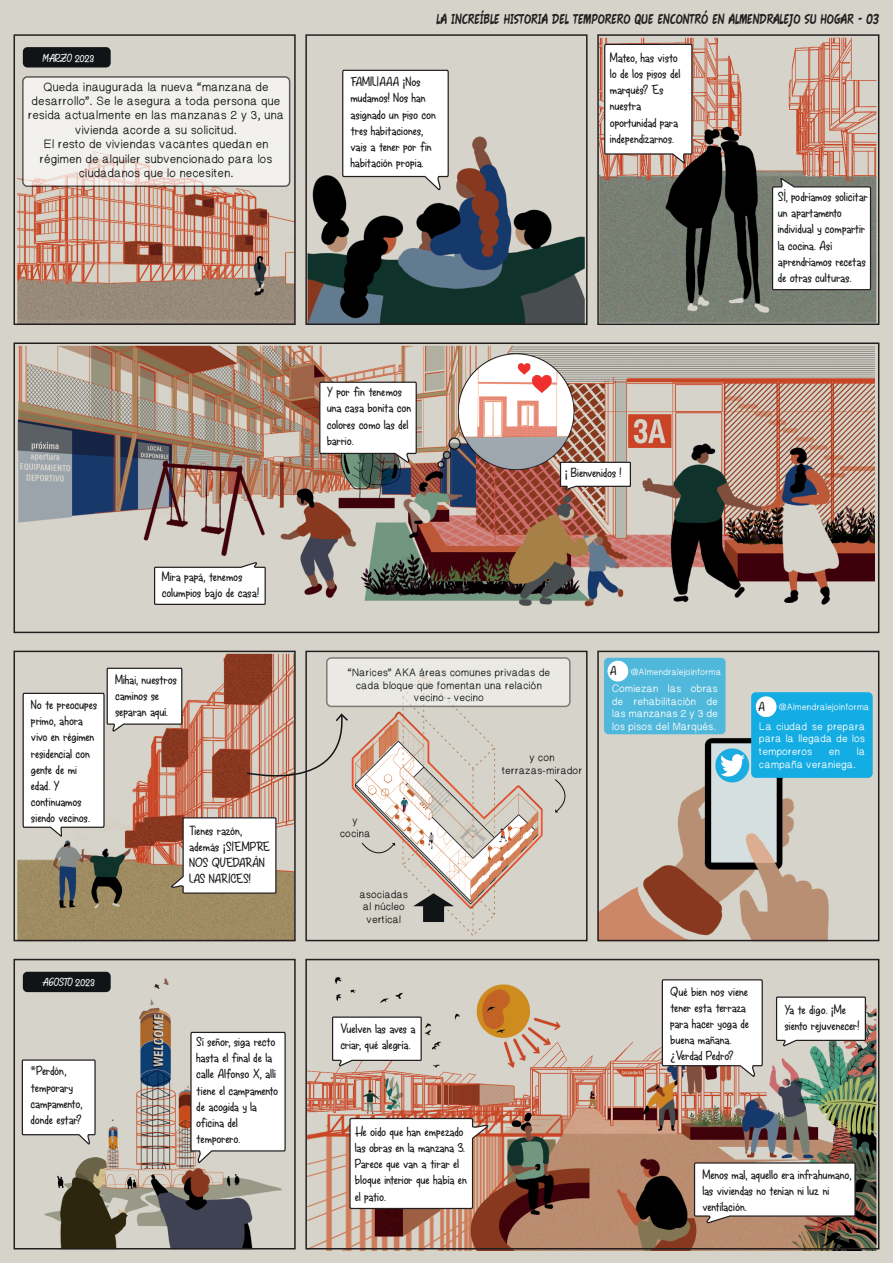
<style>
.page{position:relative;width:893px;height:1263px;background:#d6d4ca}
.page>*{position:absolute;margin:0;border:0;box-sizing:border-box;transform-origin:0 0}
.t1{font:15px "Fawn Script";color:#231f20}
.t2{font:13.5px/16.2px "Spring Chicken DEMO";letter-spacing:-.025em;color:#111416}
.t3{font:13.5px "Spring Chicken DEMO";color:#111416}
.t4{font:12px/14.4px "Helveti Hand";color:#111416;text-align:center}
.t5{font:12px "Adelia Shawn";color:#fff}
.t6{font:10.5px/12.6px "Helveti Hand";color:#fff;text-align:justify}
.t7{font:10.5px/12.6px "Helveti Hand";color:#111416;text-align:center}
.t8{font:9px "Helveti Hand";color:#fff}
.s1{font-family:"Myriad Pro"}
.s2{font-family:"Spring Chicken DEMO";font-size:13.5px;color:#111416}
</style>
<div class="page">
<img style="left:13px;top:37px;width:867px;height:288px">
<img style="left:13px;top:345px;width:867px;height:289px">
<img style="left:13px;top:653px;width:867px;height:289px">
<img style="left:13px;top:961px;width:867px;height:289px">
<div style="left:14px;top:34px;width:282px;height:291px;border:2px solid #231f20"></div>
<div style="left:305px;top:34px;width:283px;height:291px;border:2px solid #231f20"></div>
<div style="left:597px;top:34px;width:282px;height:291px;border:2px solid #231f20"></div>
<div style="left:14px;top:342px;width:865px;height:291px;border:2px solid #231f20"></div>
<div style="left:14px;top:651px;width:282px;height:290px;border:2px solid #231f20"></div>
<div style="left:305px;top:651px;width:283px;height:290px;border:2px solid #231f20"></div>
<div style="left:597px;top:651px;width:282px;height:290px;border:2px solid #231f20"></div>
<div style="left:14px;top:959px;width:282px;height:290px;border:2px solid #231f20"></div>
<div style="left:305px;top:959px;width:574px;height:290px;border:2px solid #231f20"></div>
<div style="left:23px;top:77px;width:267px;height:109px;background:#f2f1ee;border-radius:5px"></div>
<div style="left:22px;top:76px;width:268px;height:111px;border:2px solid #231f20;border-radius:5px"></div>
<div style="left:327px;top:658px;width:243px;height:48px;background:#eae9e4;border-radius:5px"></div>
<div style="left:326px;top:657px;width:245px;height:50px;border:2px solid #231f20;border-radius:5px"></div>
<svg style="left:341px;top:69px;width:108px;height:123px;background:#f4f3f2"></svg>
<svg style="left:190px;top:1031px;width:96px;height:132px;background:#f2f1f0"></svg>
<svg style="left:349px;top:1117px;width:141px;height:93px;background:#ebe4e1"></svg>
<svg style="left:21px;top:1059px;width:75px;height:87px;background:#ececea"></svg>
<div style="left:604px;top:658px;width:122px;height:76px;background:#50b8db;border-radius:5px"></div>
<div style="left:751px;top:692px;width:122px;height:86px;background:#13ace3;border-radius:5px"></div>
<svg style="left:603px;top:43px;width:90px;height:121px;background:#f0ecea"></svg>
<svg style="left:771px;top:173px;width:101px;height:118px;background:#e6e5e3"></svg>
<svg style="left:153px;top:561px;width:113px;height:45px;background:#e8e8e6"></svg>
<svg style="left:559px;top:461px;width:73px;height:30px;background:#dad4d1"></svg>
<svg style="left:319px;top:381px;width:98px;height:83px;background:#e4e2e1"></svg>
<svg style="left:693px;top:1162px;width:163px;height:62px;background:#e8e2df"></svg>
<svg style="left:775px;top:996px;width:92px;height:52px;background:#e6e4e3"></svg>
<svg style="left:331px;top:1016px;width:91px;height:51px;background:#e9e8e7"></svg>
<svg style="left:661px;top:978px;width:102px;height:100px;background:#ebe7e6"></svg>
<svg style="left:554px;top:779px;width:22px;height:34px"></svg>
<div style="left:23px;top:47px;width:88px;height:20px;background:#111416;border-radius:5px"></div>
<div style="left:23px;top:972px;width:88px;height:20px;background:#111416;border-radius:5px"></div>
<div style="left:756px;top:696px;width:20px;height:21px;background:#fff;border-radius:50%"></div>
<div style="left:607px;top:661px;width:21px;height:20px;background:#fff;border-radius:50%"></div>
<div style="left:423px;top:903px;width:21px;height:19px;background:#111416"></div>
<svg style="left:22px;top:667px;width:520px;height:241px"></svg>
<p class="t5" style="left:43px;top:54px;width:53px">MARZO 2023</p>
<p class="t4" style="left:28px;top:80px;width:258px">Queda inaugurada la nueva “manzana de desarrollo”. Se le asegura a toda persona que resida actualmente en las manzanas 2 y 3, una vivienda acorde a su solicitud.<br>El resto de viviendas vacantes quedan en régimen de alquiler subvencionado para los ciudadanos que lo necesiten.</p>
<p class="t2" style="left:162px;top:568px;width:99px">Mira papá, tenemos columpios bajo de casa!</p>
<p class="t2" style="left:31px;top:696px;width:68px">No te preocupes primo, ahora vivo en régimen residencial con gente de mi edad. Y continuamos siendo vecinos.</p>
<p class="t2" style="left:115px;top:671px;width:64px">Mihai, nuestros caminos se separan aquí.</p>
<p class="t2" style="left:189px;top:822px;width:83px">Tienes razón, además <span class="s1">¡</span>SIEMPRE<br>NOS QUEDARÁN<br>LAS NARICES!</p>
<p class="t5" style="left:43px;top:978px;width:54px">AGOSTO 2023</p>
<p class="t2" style="left:31px;top:1063px;width:53px"><span class="s1">*</span>Perdón, temporary campamento, donde estar?</p>
<p class="t2" style="left:196px;top:1033px;width:83px">Sí señor, siga recto hasta el final de la calle Alfonso X, allí tiene el campamento de acogida y la oficina del temporero.</p>
<p class="t1" style="left:437px;top:9px;width:444px">LA INCREÍBLE HISTORIA DEL TEMPORERO QUE ENCONTRÓ EN ALMENDRALEJO SU HOGAR - 03</p>
<p class="t2" style="left:351px;top:74px;width:87px">FAMILIAAA <span class="s1">¡</span>Nos mudamos! Nos han asignado un piso con tres habitaciones, vais a tener por fin habitación propia.</p>
<p class="t2" style="left:327px;top:384px;width:86px">Y por fin tenemos una casa bonita con colores como las del barrio.</p>
<p class="t2" style="left:610px;top:49px;width:72px">Mateo, has visto lo de los pisos del marqués? Es nuestra oportunidad para independizarnos.</p>
<p class="t2" style="left:565px;top:464px;width:58px"><span class="s1">¡</span> Bienvenidos !</p>
<p class="t2" style="left:778px;top:189px;width:92px">SÍ, podríamos solicitar un apartamento individual y compartir la cocina. Así aprendríamos recetas de otras culturas.</p>
<p class="t7" style="left:348px;top:666px;width:204px">“Narices” AKA áreas comunes privadas de cada bloque que fomentan una relación vecino - vecino</p>
<p class="t7" style="left:340px;top:814px;width:32px">y cocina</p>
<p class="t7" style="left:360px;top:888px;width:50px">asociadas al núcleo vertical</p>
<p class="t7" style="left:502px;top:752px;width:82px">y con terrazas-mirador</p>
<p class="t8" style="left:610px;top:666px;width:113px"><span class="s2">A</span> @Almendralejoinforma</p>
<p class="t6" style="left:612px;top:683px;width:108px">Comiezan las obras de rehabilitación de las manzanas 2 y 3 de los pisos del Marqués.</p>
<p class="t2" style="left:758px;top:698px;width:8px">A</p>
<p class="t8" style="left:779px;top:702px;width:93px">@Almendralejoinforma</p>
<p class="t6" style="left:759px;top:720px;width:108px">La ciudad se prepara para la llegada de los temporeros</p>
<p class="t6" style="left:829px;top:745px;width:13px">en</p>
<p class="t6" style="left:857px;top:745px;width:10px">la</p>
<p class="t6" style="left:759px;top:758px;width:98px">campaña veraniega.</p>
<p class="t2" style="left:670px;top:983px;width:81px">Qué bien nos viene tener esta terraza para hacer yoga de buena mañana. <span class="s1">¿</span>Verdad Pedro?</p>
<p class="t3" style="left:784px;top:1001px;width:63px">Ya te digo. <span class="s1">¡</span>Me</p>
<p class="t2" style="left:340px;top:1020px;width:77px">Vuelven las aves a</p>
<p class="t2" style="left:784px;top:1017px;width:76px">siento rejuvenecer!</p>
<p class="t2" style="left:340px;top:1037px;width:72px">criar, qué alegría.</p>
<p class="t2" style="left:355px;top:1123px;width:114px">He oído que han empezado las obras en la manzana 3.<br>Parece que van a tirar el bloque interior que había en el patio.</p>
<p class="t2" style="left:702px;top:1166px;width:151px">Menos mal, aquello era infrahumano, las viviendas no tenían ni luz ni ventilación.</p>
</div>
